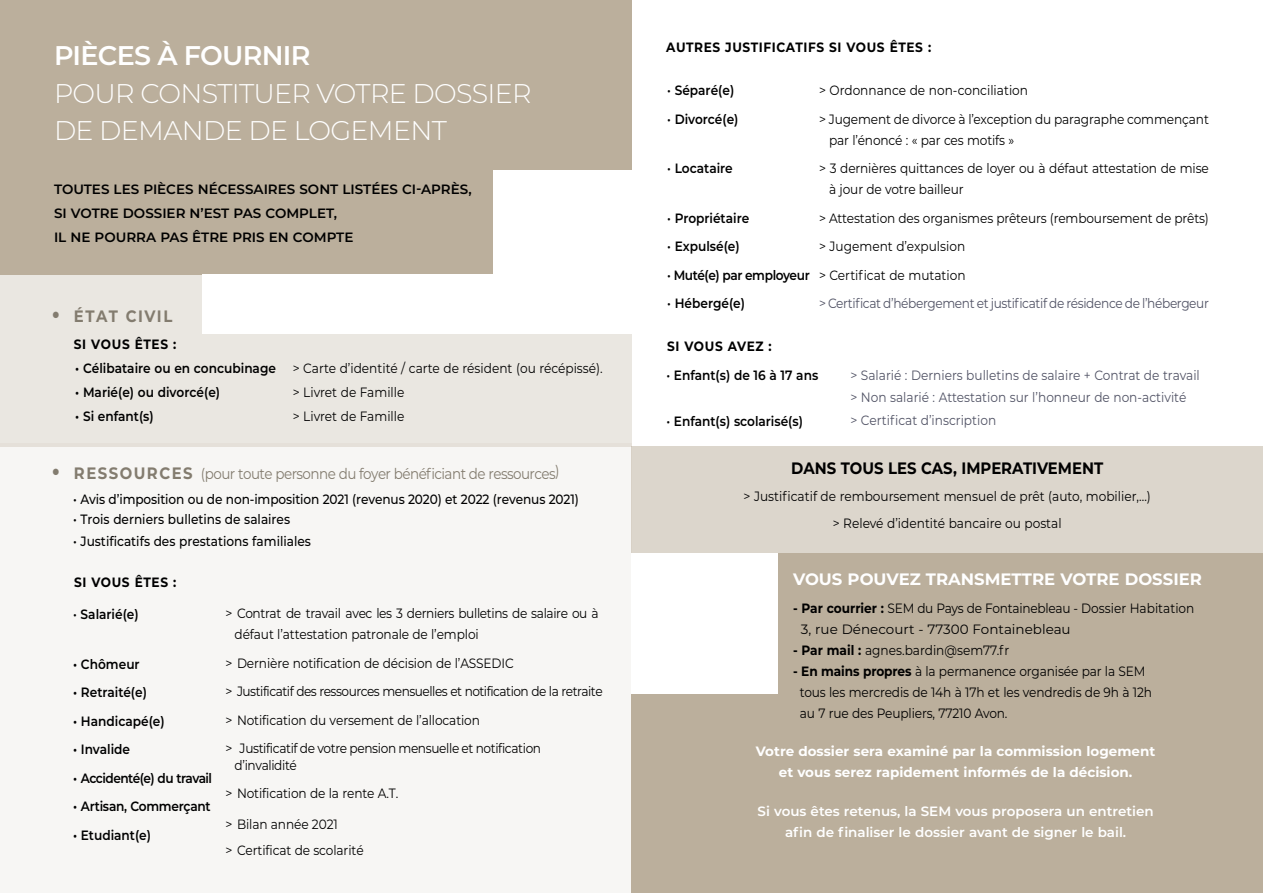
<style>
.page{position:relative;width:1263px;height:893px;background:#fff}
.page>*{position:absolute;margin:0;border:0;box-sizing:border-box;transform-origin:0 0}
.t1{font:300 27px/37.5px "Montserrat";letter-spacing:-.025em;color:#fff}
.t2{font:600 27px "Montserrat";letter-spacing:-.025em;color:#fff}
.t3{font:700 16.5px "Montserrat";color:#fff}
.t4{font:700 16.5px "Montserrat";color:#000;scale:.9 1}
.t5{font:700 16.5px "Montserrat";letter-spacing:.1em;color:#837c6f;scale:.9 1}
.t6{font:15px "Montserrat";letter-spacing:-.04em;color:#837c6f;scale:.9 1}
.t7{font:13.5px/28.5px "Montserrat";letter-spacing:-.01em;color:#000;scale:.9 1}
.t8{font:13.5px/28.5px "Montserrat";letter-spacing:-.03em;color:#000;scale:.9 1}
.t9{font:600 13.5px "Montserrat";color:#000;scale:.9 1}
.t10{font:500 13.5px "Montserrat";color:#000;scale:.9 1}
.t11{font:13.5px/22.5px "Montserrat";color:#515365;scale:.9 1}
.t12{font:600 13.5px/24px "Montserrat";color:#000}
.t13{font:600 13.5px/21px "Montserrat";color:#fff;text-align:center}
.t14{font:700 13.5px/21px "Montserrat";color:#fff;text-align:center}
.t15{font:700 13.5px "Montserrat";letter-spacing:.05em;color:#000;scale:.9 1}
.t16{font:13.5px "Montserrat";letter-spacing:-.03em;color:#515365;scale:.9 1}
.t17{font:600 13.5px "Montserrat";letter-spacing:-.04em;color:#000;scale:.9 1}
.t18{font:600 13.5px "Montserrat";letter-spacing:-.03em;color:#000;scale:.9 1}
.t19{font:600 13.5px "Montserrat";letter-spacing:-.02em;color:#000;scale:.9 1}
.s1{font-size:25.5px}
.s2{font-weight:700;font-size:25.5px}
.s3{font-weight:700;font-size:16.5px}
.s4{font-weight:500}
.s5{font-weight:700}
</style>
<div class="page">
<div style="left:631px;top:446px;width:632px;height:108px;background:#dcd6cc"></div>
<div style="left:0;top:443px;width:631px;height:450px;background:#f7f6f4"></div>
<div style="left:0;top:274px;width:631px;height:172px;background:#eae7e1"></div>
<div style="left:631px;top:554px;width:632px;height:339px;background:#bbaf9c"></div>
<div style="left:0;top:0;width:631px;height:274px;background:#bbaf9c"></div>
<div style="left:493px;top:170px;width:143px;height:117px;background:#fff"></div>
<div style="left:631px;top:554px;width:147px;height:140px;background:#fff"></div>
<div style="left:202px;top:274px;width:446px;height:60px;background:#fff"></div>
<h1 class="t2" style="left:54px;top:37px;width:258px">PIÈCES À FOURNIR</h1>
<h1 class="t1" style="left:54px;top:74px;width:479px">POUR CONSTITUER VOTRE DOSSIER<br>DE DEMANDE DE LOGEMENT</h1>
<p class="t12" style="left:54px;top:176px;width:419px">TOUTES LES PIÈCES NÉCESSAIRES SONT LISTÉES CI-APRÈS,<br>SI VOTRE DOSSIER N’EST PAS COMPLET,<br>IL NE POURRA PAS ÊTRE PRIS EN COMPTE</p>
<p class="t5" style="left:52px;top:305px;width:135px"><span class="s1">•</span> ÉTAT CIVIL</p>
<p class="t15" style="left:74px;top:335px;width:115px">SI VOUS ÊTES :</p>
<p class="t9" style="left:75px;top:359px;width:225px">• Célibataire ou en concubinage</p>
<p class="t9" style="left:75px;top:383px;width:162px">• Marié(e) ou divorcé(e)</p>
<p class="t9" style="left:75px;top:407px;width:89px">• Si enfant(s)</p>
<p class="t7" style="left:293px;top:355px;width:346px;line-height:24px">&gt; Carte d’identité / carte de résident (ou récépissé). &gt; Livret de Famille<br>&gt; Livret de Famille</p>
<p class="t6" style="left:52px;top:463px;width:566px"><span class="s2">•</span> <span class="s3">RESSOURCES</span> (pour toute personne du foyer bénéficiant de ressources)</p>
<p class="t10" style="left:73px;top:489px;width:564px">• Avis d’imposition ou de non-imposition 2021 (revenus 2020) et 2022 (revenus 2021)</p>
<p class="t10" style="left:73px;top:509px;width:243px">• Trois derniers bulletins de salaires</p>
<p class="t10" style="left:73px;top:532px;width:266px">• Justificatifs des prestations familiales</p>
<p class="t15" style="left:74px;top:573px;width:115px">SI VOUS ÊTES :</p>
<p class="t9" style="left:73px;top:605px;width:74px"><span class="s4">•</span> Salarié(e)</p>
<p class="t9" style="left:73px;top:654px;width:76px">• Chômeur</p>
<p class="t9" style="left:73px;top:683px;width:83px">• Retraité(e)</p>
<p class="t9" style="left:73px;top:711px;width:103px">• Handicapé(e)</p>
<p class="t9" style="left:73px;top:740px;width:65px">• Invalide</p>
<p class="t17" style="left:73px;top:768px;width:156px">• Accidenté(e) du travail</p>
<p class="t19" style="left:73px;top:797px;width:154px">• Artisan, Commerçant</p>
<p class="t9" style="left:73px;top:825px;width:88px">• Etudiant(e)</p>
<p class="t8" style="left:235px;top:603px;width:406px;line-height:21px;text-indent:-9px">&gt; Contrat de travail avec les 3 derniers bulletins de salaire ou à défaut l’attestation patronale de l’emploi</p>
<p class="t8" style="left:225px;top:648px;width:421px">&gt; Dernière notification de décision de l’ASSEDIC<br>&gt; Justificatif des ressources mensuelles et notification de la retraite &gt; Notification du versement de l’allocation<br>&gt; Justificatif de votre pension mensuelle et notification</p>
<p class="t7" style="left:225px;top:750px;width:194px;text-indent:9px">d’invalidité<br>&gt; Notification de la rente A.T.</p>
<p class="t7" style="left:225px;top:810px;width:155px;line-height:26.2px">&gt; Bilan année 2021<br>&gt; Certificat de scolarité</p>
<p class="t15" style="left:666px;top:38px;width:296px">AUTRES JUSTIFICATIFS SI VOUS ÊTES :</p>
<p class="t9" style="left:667px;top:81px;width:76px"><span class="s4">•</span> Séparé(e)</p>
<p class="t9" style="left:667px;top:109px;width:81px"><span class="s4">•</span> Divorcé(e)</p>
<p class="t9" style="left:667px;top:159px;width:74px"><span class="s4">•</span> Locataire</p>
<p class="t9" style="left:667px;top:208px;width:93px"><span class="s4">•</span> Propriétaire</p>
<p class="t9" style="left:667px;top:237px;width:82px"><span class="s4">•</span> Expulsé(e)</p>
<p class="t18" style="left:667px;top:265px;width:160px"><span class="s4">•</span> Muté(e) par employeur</p>
<p class="t9" style="left:667px;top:294px;width:88px"><span class="s4">•</span> Hébergé(e)</p>
<p class="t7" style="left:819px;top:76px;width:435px">&gt; Ordonnance de non-conciliation<br>&gt; Jugement de divorce à l’exception du paragraphe commençant</p>
<p class="t7" style="left:819px;top:125px;width:435px;text-indent:10px">par l’énoncé : « par ces motifs »<br>&gt; 3 dernières quittances de loyer ou à défaut attestation de mise</p>
<p class="t7" style="left:819px;top:175px;width:435px;text-indent:10px">à jour de votre bailleur<br>&gt; Attestation des organismes prêteurs (remboursement de prêts) &gt; Jugement d’expulsion<br>&gt; Certificat de mutation</p>
<p class="t16" style="left:819px;top:294px;width:435px">&gt; Certificat d’hébergement et justificatif de résidence de l’hébergeur</p>
<p class="t15" style="left:667px;top:336px;width:118px">SI VOUS AVEZ :</p>
<p class="t9" style="left:666px;top:366px;width:170px"><span class="s4">•</span> Enfant(s) de 16 à 17 ans</p>
<p class="t9" style="left:666px;top:412px;width:153px"><span class="s4">•</span> Enfant(s) scolarisé(s)</p>
<p class="t11" style="left:850px;top:363px;width:390px">&gt; Salarié : Derniers bulletins de salaire + Contrat de travail &gt; Non salarié : Attestation sur l’honneur de non-activité<br>&gt; Certificat d’inscription</p>
<p class="t4" style="left:791px;top:456px;width:348px">DANS TOUS LES CAS, IMPERATIVEMENT</p>
<p class="t7" style="left:743px;top:482px;width:454px;line-height:27px;text-align:center">&gt; Justificatif de remboursement mensuel de prêt (auto, mobilier,…) &gt; Relevé d’identité bancaire ou postal</p>
<p class="t3" style="left:793px;top:567px;width:410px">VOUS POUVEZ TRANSMETTRE VOTRE DOSSIER</p>
<p class="t7" style="left:801px;top:597px;width:439px;line-height:21px;text-indent:-8px"><span class="s5">- Par courrier :</span> SEM du Pays de Fontainebleau - Dossier Habitation<br>3, rue Dénecourt - 77300 Fontainebleau</p>
<p class="t7" style="left:793px;top:635px;width:242px"><span class="s5">- Par mail :</span> agnes.bardin@sem77.fr</p>
<p class="t7" style="left:800px;top:660px;width:393px;line-height:21px;text-indent:-7px"><span class="s5">- En mains propres</span> à la permanence organisée par la SEM tous les mercredis de 14h à 17h et les vendredis de 9h à 12h au 7 rue des Peupliers, 77210 Avon.</p>
<p class="t14" style="left:756px;top:740px;width:401px">Votre dossier sera examiné par la commission logement et vous serez rapidement informés de la décision.</p>
<p class="t13" style="left:758px;top:800px;width:398px">Si vous êtes retenus, la SEM vous proposera un entretien afin de finaliser le dossier avant de signer le bail.</p>
</div>
